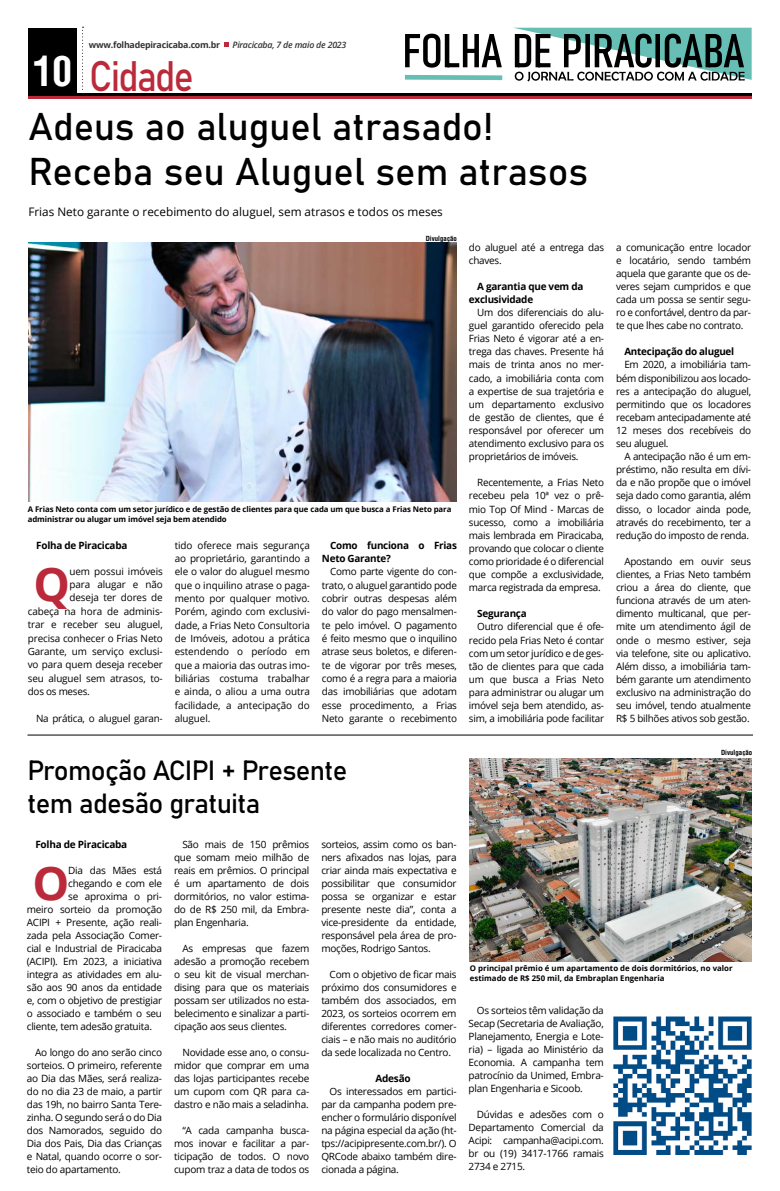
<style>
.page{position:relative;width:780px;height:1191px;background:#fff}
.page>*{position:absolute;margin:0;border:0;box-sizing:border-box;transform-origin:0 0}
.t1{font:700 46.4px "Open Sans";color:#ba2a3b}
.t2{font:42.1px "Bahnschrift";letter-spacing:-.045em;color:#ba2a3b;scale:.89 1}
.t3{font:38.1px/45px "Bahnschrift";color:#000}
.t4{font:27.4px/33.2px "Bahnschrift";letter-spacing:-.025em;color:#000}
.t5{font:11.7px "Open Sans";color:#000}
.t6{font:10px/13px "Open Sans";letter-spacing:-.025em;color:#000;text-align:justify}
.t7{font:700 10px/13.3px "Open Sans";letter-spacing:-.025em;color:#000}
.t8{font:700 8.8px "Open Sans";letter-spacing:-.025em;color:#333}
.t9{font:italic 600 8.8px "Open Sans";letter-spacing:-.025em;color:#333}
.t10{font:700 7.8px/9.8px "Open Sans";letter-spacing:-.01em;color:#000}
.t11{font:700 6.8px "Arena Condensed";color:#000}
.s1{font-family:"Arena Condensed";font-weight:700;font-size:40.5px;color:#fff}
</style>
<div class="page">
<div style="left:28px;top:28px;width:49px;height:65px;background:#000"></div>
<hr style="left:28px;top:93px;width:723px;height:3px;background:#000">
<hr style="left:28px;top:96px;width:723px;height:3px;background:#ba2a3b">
<svg style="left:82px;top:27px;width:2px;height:67px"></svg>
<svg style="left:224px;top:42px;width:4px;height:5px"></svg>
<svg style="left:405px;top:28px;width:346px;height:53px"></svg>
<img style="left:28px;top:243px;width:428px;height:259px">
<img style="left:469px;top:758px;width:282px;height:203px">
<hr style="left:27px;top:734px;width:726px;height:1px;background:#000">
<img style="left:613px;top:1016px;width:139px;height:139px">
<p class="t8" style="left:89px;top:39px;width:133px">www.folhadepiracicaba.com.br</p>
<p class="t9" style="left:232px;top:39px;width:115px">Piracicaba, 7 de maio de 2023</p>
<h2 class="t2" style="left:33px;top:44px;width:182px"><span class="s1">10</span> Cidade</h2>
<h3 class="t3" style="left:28px;top:102px;width:561px">Adeus ao aluguel atrasado!<br>Receba seu Aluguel sem atrasos</h3>
<p class="t5" style="left:28px;top:203px;width:416px">Frias Neto garante o recebimento do aluguel, sem atrasos e todos os meses</p>
<p class="t11" style="left:425px;top:234px;width:33px">Divulgação</p>
<p class="t10" style="left:28px;top:504px;width:425px">A Frias Neto conta com um setor jurídico e de gestão de clientes para que cada um que busca a Frias Neto para administrar ou alugar um imóvel seja bem atendido</p>
<p class="t7" style="left:36px;top:538px;width:93px">Folha de Piracicaba</p>
<h1 class="t1" style="left:33px;top:552px;width:38px">Q</h1>
<p class="t6" style="left:69px;top:565px;width:95px">uem possui imóveis</p>
<p class="t6" style="left:69px;top:578px;width:95px">para alugar e não</p>
<p class="t6" style="left:69px;top:591px;width:95px">deseja ter dores de</p>
<p class="t6" style="left:28px;top:604px;width:136px">cabeça na hora de adminis-</p>
<p class="t6" style="left:28px;top:618px;width:136px">trar e receber seu aluguel,</p>
<p class="t6" style="left:28px;top:631px;width:136px">precisa conhecer o Frias Neto</p>
<p class="t6" style="left:28px;top:644px;width:136px">Garante, um serviço exclusi-</p>
<p class="t6" style="left:28px;top:658px;width:136px">vo para quem deseja receber</p>
<p class="t6" style="left:28px;top:671px;width:136px">seu aluguel sem atrasos, to-</p>
<p class="t6" style="left:28px;top:685px;width:64px">dos os meses.</p>
<p class="t6" style="left:36px;top:712px;width:128px">Na prática, o aluguel garan-</p>
<p class="t6" style="left:175px;top:538px;width:136px;line-height:13.3px">tido oferece mais segurança ao proprietário, garantindo a ele o valor do aluguel mesmo que o inquilino atrase o paga&shy;mento por qualquer motivo.<br>Porém, agindo com exclusivi&shy;dade, a Frias Neto Consultoria de Imóveis, adotou a prática estendendo o período em que a maioria das outras imo&shy;biliárias costuma trabalhar e ainda, o aliou a uma outra facilidade, a antecipação do aluguel.</p>
<p class="t7" style="left:322px;top:538px;width:136px;text-indent:8px">Como funciona o Frias<br>Neto Garante?</p>
<p class="t6" style="left:322px;top:564px;width:136px;line-height:13.4px;text-indent:8px">Como parte vigente do con&shy;trato, o aluguel garantido pode cobrir outras despesas além do valor do pago mensalmen&shy;te pelo imóvel. O pagamento é feito mesmo que o inquilino atrase seus boletos, e diferen&shy;te de vigorar por três meses, como é a regra para a maioria das imobiliárias que adotam esse procedimento, a Frias Neto garante o recebimento</p>
<p class="t6" style="left:469px;top:240px;width:136px">do aluguel até a entrega das chaves.</p>
<p class="t7" style="left:469px;top:279px;width:116px;text-indent:8px">A garantia que vem da exclusividade</p>
<p class="t6" style="left:469px;top:306px;width:136px;text-indent:8px">Um dos diferenciais do alu&shy;guel garantido oferecido pela Frias Neto é vigorar até a en&shy;trega das chaves. Presente há mais de trinta anos no mer&shy;cado, a imobiliária conta com a expertise de sua trajetória e um departamento exclusivo de gestão de clientes, que é responsável por oferecer um atendimento exclusivo para os proprietários de imóveis.</p>
<p class="t6" style="left:469px;top:476px;width:137px;text-indent:8px">Recentemente, a Frias Neto recebeu pela 10ª vez o prê&shy;mio Top Of Mind - Marcas de sucesso, como a imobiliária mais lembrada em Piracicaba, provando que colocar o cliente como prioridade é o diferencial que compõe a exclusividade, marca registrada da empresa.</p>
<p class="t7" style="left:477px;top:607px;width:51px">Segurança</p>
<p class="t6" style="left:469px;top:620px;width:136px;text-indent:8px">Outro diferencial que é ofe&shy;recido pela Frias Neto é contar com um setor jurídico e de ges&shy;tão de clientes para que cada um que busca a Frias Neto para administrar ou alugar um imóvel seja bem atendido, as&shy;sim, a imobiliária pode facilitar</p>
<h3 class="t4" style="left:27px;top:752px;width:321px">Promoção ACIPI + Presente tem adesão gratuita</h3>
<p class="t6" style="left:616px;top:240px;width:136px">a comunicação entre locador e locatário, sendo também aquela que garante que os de&shy;veres sejam cumpridos e que cada um possa se sentir segu&shy;ro e confortável, dentro da par&shy;te que lhes cabe no contrato.</p>
<p class="t7" style="left:624px;top:345px;width:111px">Antecipação do aluguel</p>
<p class="t6" style="left:616px;top:358px;width:136px;text-indent:8px">Em 2020, a imobiliária tam&shy;bém disponibilizou aos locado&shy;res a antecipação do aluguel, permitindo que os locadores recebam antecipadamente até 12 meses dos recebíveis do seu aluguel.</p>
<p class="t6" style="left:616px;top:450px;width:136px;text-indent:8px">A antecipação não é um em&shy;préstimo, não resulta em dívi&shy;da e não propõe que o imóvel seja dado como garantia, além disso, o locador ainda pode, através do recebimento, ter a redução do imposto de renda.</p>
<p class="t6" style="left:616px;top:554px;width:136px;text-indent:8px">Apostando em ouvir seus clientes, a Frias Neto também criou a área do cliente, que funciona através de um aten&shy;dimento multicanal, que per&shy;mite um atendimento ágil de onde o mesmo estiver, seja via telefone, site ou aplicativo.<br>Além disso, a imobiliária tam&shy;bém garante um atendimento exclusivo na administração do seu imóvel, tendo atualmente R$ 5 bilhões ativos sob gestão.</p>
<p class="t11" style="left:721px;top:748px;width:33px">Divulgação</p>
<p class="t7" style="left:35px;top:837px;width:93px">Folha de Piracicaba</p>
<h1 class="t1" style="left:32px;top:850px;width:38px">O</h1>
<p class="t6" style="left:68px;top:863px;width:95px">Dia das Mães está</p>
<p class="t6" style="left:68px;top:876px;width:95px">chegando e com ele</p>
<p class="t6" style="left:68px;top:889px;width:95px">se aproxima o pri-</p>
<p class="t6" style="left:27px;top:902px;width:137px">meiro sorteio da promoção</p>
<p class="t6" style="left:27px;top:915px;width:137px">ACIPI + Presente, ação reali-</p>
<p class="t6" style="left:27px;top:928px;width:137px">zada pela Associação Comer-</p>
<p class="t6" style="left:27px;top:941px;width:137px">cial e Industrial de Piracicaba</p>
<p class="t6" style="left:27px;top:954px;width:137px">(ACIPI). Em 2023, a iniciativa</p>
<p class="t6" style="left:27px;top:967px;width:137px">integra as atividades em alu-</p>
<p class="t6" style="left:27px;top:980px;width:137px">são aos 90 anos da entidade</p>
<p class="t6" style="left:27px;top:993px;width:137px">e, com o objetivo de prestigiar</p>
<p class="t6" style="left:27px;top:1006px;width:137px">o associado e também o seu</p>
<p class="t6" style="left:27px;top:1019px;width:127px">cliente, tem adesão gratuita.</p>
<p class="t6" style="left:27px;top:1045px;width:137px;text-indent:8px">Ao longo do ano serão cinco sorteios. O primeiro, referente ao Dia das Mães, será realiza&shy;do no dia 23 de maio, a partir das 19h, no bairro Santa Tere&shy;zinha. O segundo será o do Dia dos Namorados, seguido do Dia dos Pais, Dia das Crianças e Natal, quando ocorre o sor&shy;teio do apartamento.</p>
<p class="t6" style="left:174px;top:837px;width:137px;text-indent:8px">São mais de 150 prêmios que somam meio milhão de reais em prêmios. O principal é um apartamento de dois dormitórios, no valor estima&shy;do de R$ 250 mil, da Embra&shy;plan Engenharia.</p>
<p class="t6" style="left:174px;top:941px;width:137px;text-indent:8px">As empresas que fazem adesão a promoção recebem o seu kit de visual merchan&shy;dising para que os materiais possam ser utilizados no esta&shy;belecimento e sinalizar a parti&shy;cipação aos seus clientes.</p>
<p class="t6" style="left:174px;top:1045px;width:137px;text-indent:8px">Novidade esse ano, o consu&shy;midor que comprar em uma das lojas participantes recebe um cupom com QR para ca&shy;dastro e não mais a seladinha.</p>
<p class="t6" style="left:174px;top:1123px;width:137px;text-indent:8px">“A cada campanha busca&shy;mos inovar e facilitar a par&shy;ticipação de todos. O novo cupom traz a data de todos os</p>
<p class="t6" style="left:321px;top:837px;width:137px">sorteios, assim como os ban&shy;ners afixados nas lojas, para criar ainda mais expectativa e possibilitar que consumidor possa se organizar e estar presente neste dia”, conta a vice-presidente da entidade, responsável pela área de pro&shy;moções, Rodrigo Santos.</p>
<p class="t6" style="left:321px;top:967px;width:137px;text-indent:8px">Com o objetivo de ficar mais próximo dos consumidores e também dos associados, em 2023, os sorteios ocorrem em diferentes corredores comer&shy;ciais – e não mais no auditório da sede localizada no Centro.</p>
<p class="t7" style="left:375px;top:1071px;width:37px">Adesão</p>
<p class="t6" style="left:321px;top:1084px;width:137px;text-indent:8px">Os interessados em partici&shy;par da campanha podem pre&shy;encher o formulário disponível na página especial da ação (ht&shy;tps://acipipresente.com.br/). O QRCode abaixo também dire&shy;cionada a página.</p>
<p class="t10" style="left:470px;top:963px;width:264px">O principal prêmio é um apartamento de dois dormitórios, no valor estimado de R$ 250 mil, da Embraplan Engenharia</p>
<p class="t6" style="left:468px;top:1003px;width:137px;text-indent:8px">Os sorteios têm validação da Secap (Secretaria de Avaliação, Planejamento, Energia e Lote&shy;ria) – ligada ao Ministério da Economia. A campanha tem patrocínio da Unimed, Embra&shy;plan Engenharia e Sicoob.</p>
<p class="t6" style="left:468px;top:1107px;width:137px;text-indent:8px">Dúvidas e adesões com o Departamento Comercial da Acipi: campanha@acipi.com. br ou (19) 3417-1766 ramais 2734 e 2715.</p>
</div>
